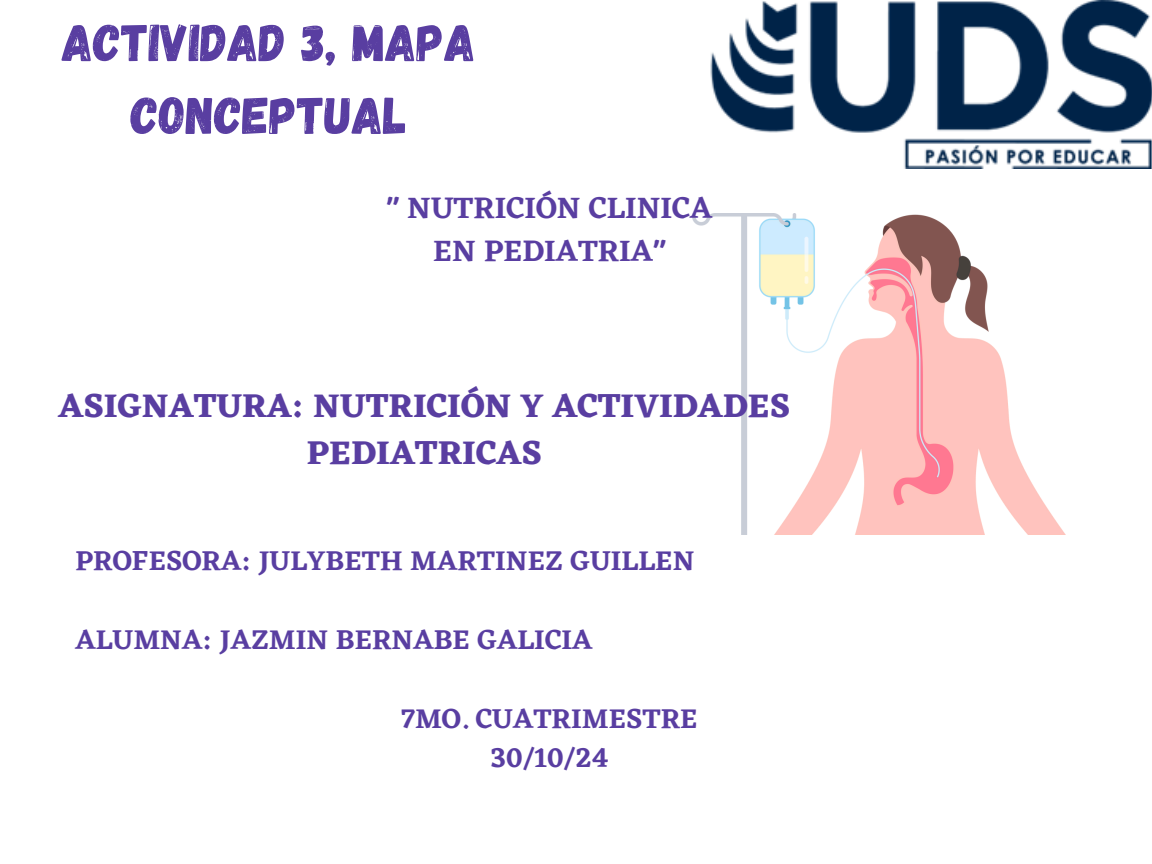
<style>
.page{position:relative;width:1152px;height:864px;background:#fff}
.page>*{position:absolute;margin:0;border:0;box-sizing:border-box;transform-origin:0 0}
.t1{font:52.2px/72.8px "Gagalin";color:#593ea1;text-align:center}
.t2{font:700 34.05px/47.7px "Eczar";color:#593ea1;text-align:center}
.t3{font:600 30.75px/43px "Eczar";color:#593ea1;text-align:center}
.t4{font:600 28.2px "Eczar";color:#593ea1}
</style>
<div class="page">
<img style="left:710px;top:0;width:442px;height:169px">
<img style="left:692px;top:214px;width:373px;height:320px">
<h2 class="t1" style="left:62px;top:4px;width:415px">ACTIVIDAD 3, MAPA<br>CONCEPTUAL</h2>
<p class="t3" style="left:386px;top:186px;width:327px">" NUTRICIÓN CLINICA<br>EN PEDIATRIA"</p>
<h2 class="t2" style="left:59px;top:381px;width:733px">ASIGNATURA: NUTRICIÓN Y ACTIVIDADES<br>PEDIATRICAS</h2>
<p class="t4" style="left:75px;top:544px;width:621px">PROFESORA: JULYBETH MARTINEZ GUILLEN</p>
<p class="t4" style="left:75px;top:623px;width:519px">ALUMNA: JAZMIN BERNABE GALICIA</p>
<p class="t4" style="left:401px;top:702px;width:298px">7MO. CUATRIMESTRE</p>
<p class="t4" style="left:490px;top:741px;width:120px">30/10/24</p>
</div>
